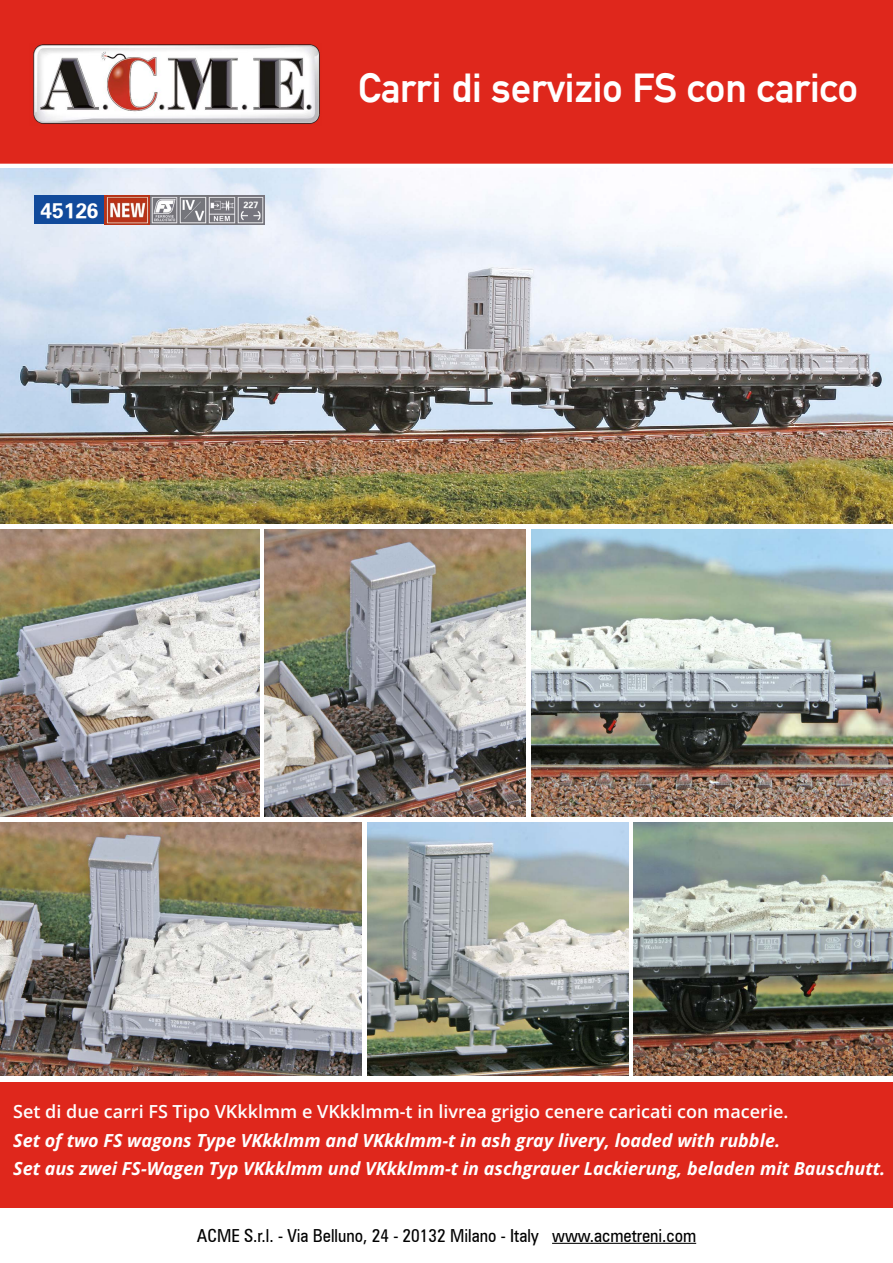
<style>
.page{position:relative;width:893px;height:1263px;background:#fff}
.page>*{position:absolute;margin:0;border:0;box-sizing:border-box;transform-origin:0 0}
.t1{font:40.5px "Alte DIN1451 Mittelschriftgepraegt";color:#fff}
.t2{font:21px "Zurich Bold BT";color:#fff}
.t3{font:italic 700 18px/28.5px "Open Sans";color:#fff}
.t4{font:600 18px "Open Sans";color:#fff}
.t5{font:condensed 18px "Zurich BT";color:#000}
.t6{font:9px "Zurich Bold BT";color:#fff}
</style>
<div class="page">
<div style="left:0;top:0;width:893px;height:220px;background:#df271c"></div>
<hr style="left:0;top:164px;width:893px;height:4px;background:#fefefe">
<img style="left:33px;top:44px;width:287px;height:80px">
<div style="left:0;top:1082px;width:893px;height:126px;background:#df271c"></div>
<hr style="left:552px;top:1243px;width:144px;height:1px;background:#000">
<img style="left:0;top:168px;width:893px;height:356px">
<div style="left:34px;top:196px;width:71px;height:28px;background:#114a9b"></div>
<img style="left:105px;top:196px;width:160px;height:28px">
<img style="left:265px;top:529px;width:261px;height:287px">
<img style="left:367px;top:823px;width:261px;height:253px">
<img style="left:0;top:529px;width:260px;height:287px">
<img style="left:633px;top:823px;width:260px;height:253px">
<img style="left:532px;top:529px;width:361px;height:287px">
<img style="left:0;top:823px;width:361px;height:253px">
<p class="t2" style="left:41px;top:198px;width:60px">45126</p>
<p class="t6" style="left:243px;top:200px;width:16px">227</p>
<h1 class="t1" style="left:358px;top:64px;width:501px">Carri di servizio FS con carico</h1>
<p class="t4" style="left:13px;top:1099px;width:777px">Set di due carri FS Tipo VKkklmm e VKkklmm-t in livrea grigio cenere caricati con macerie.</p>
<p class="t3" style="left:13px;top:1125px;width:874px">Set of two FS wagons Type VKkklmm and VKkklmm-t in ash gray livery, loaded with rubble.<br>Set aus zwei FS-Wagen Typ VKkklmm und VKkklmm-t in aschgrauer Lackierung, beladen mit Bauschutt.</p>
<p class="t5" style="left:197px;top:1224px;width:501px">ACME S.r.l. - Via Belluno, 24 - 20132 Milano - Italy www.acmetreni.com</p>
</div>
